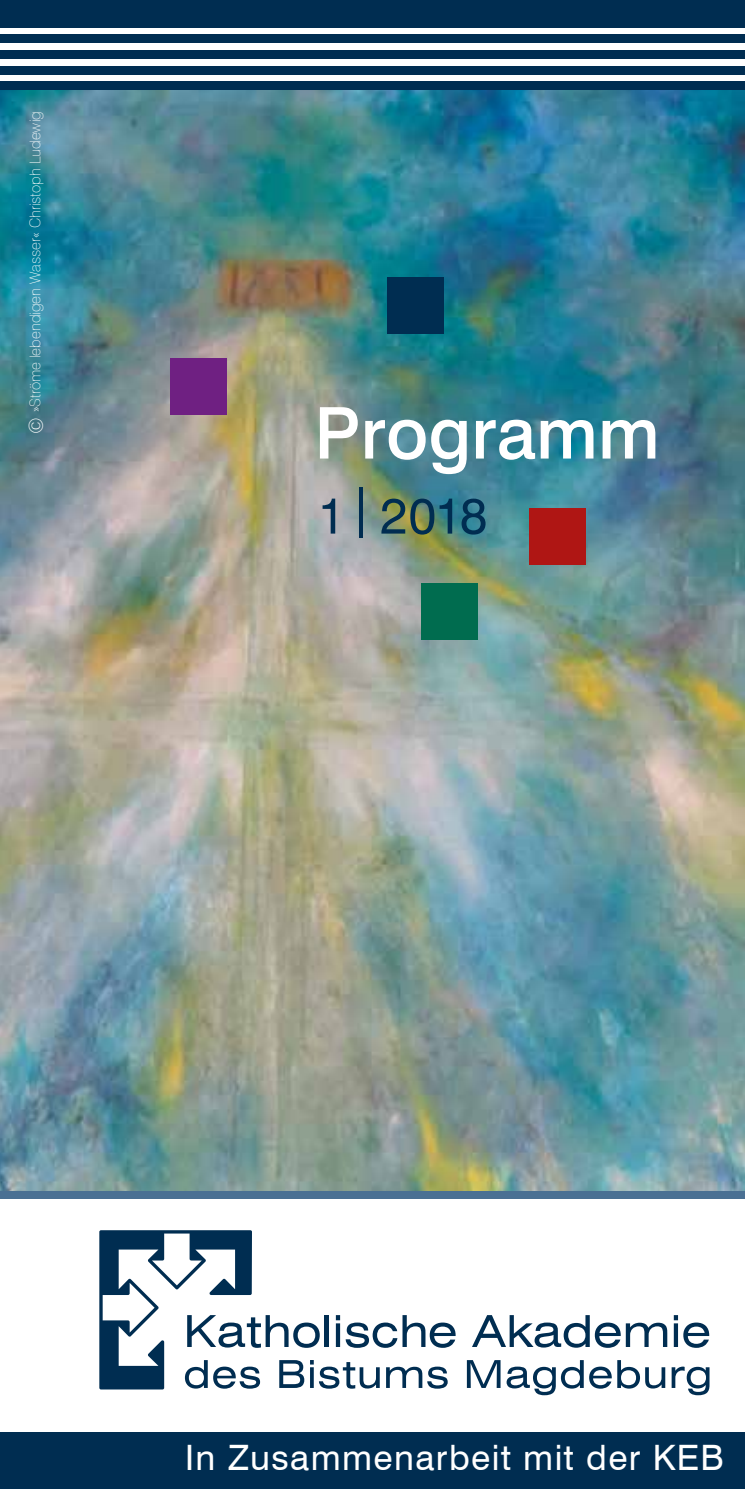
<style>
.page{position:relative;width:745px;height:1489px;background:#fff}
.page>*{position:absolute;margin:0;border:0;box-sizing:border-box;transform-origin:0 0}
.t1{font:500 71.5px "Swiss 721 BT";color:#fff}
.t2{font:50px "Swiss 721 BT";color:#002d51}
.t3{font:35px "Swiss 721 BT";letter-spacing:.04em;color:#fff}
.t4{font:100 15px "Swiss 721 BT";color:#fff}
.s1{font-size:20px}
</style>
<div class="page">
<div style="left:0;top:0;width:744px;height:28px;background:#002d51"></div>
<div style="left:0;top:35px;width:744px;height:8px;background:#002d51"></div>
<div style="left:0;top:81px;width:744px;height:9px;background:#002d51"></div>
<div style="left:0;top:50px;width:744px;height:9px;background:#002d51"></div>
<div style="left:0;top:66px;width:744px;height:8px;background:#002d51"></div>
<div style="left:0;top:1190px;width:744px;height:9px;background:#4a7093"></div>
<div style="left:0;top:1432px;width:744px;height:56px;background:#002d51"></div>
<svg style="left:472px;top:1315px;width:194px;height:32px"></svg>
<svg style="left:673px;top:1323px;width:4px;height:23px"></svg>
<svg style="left:673px;top:1315px;width:4px;height:5px"></svg>
<svg style="left:683px;top:1322px;width:25px;height:25px"></svg>
<svg style="left:466px;top:1360px;width:34px;height:27px"></svg>
<svg style="left:506px;top:1360px;width:105px;height:35px"></svg>
<svg style="left:617px;top:1360px;width:47px;height:28px"></svg>
<svg style="left:671px;top:1366px;width:38px;height:29px"></svg>
<svg style="left:99px;top:1230px;width:356px;height:159px"></svg>
<img style="left:0;top:90px;width:744px;height:1100px">
<div style="left:386px;top:277px;width:57px;height:56px;background:#002d51"></div>
<div style="left:170px;top:358px;width:57px;height:57px;background:#6f2082"></div>
<div style="left:421px;top:583px;width:57px;height:57px;background:#006c4f"></div>
<div style="left:529px;top:508px;width:56px;height:57px;background:#af1614"></div>
<p class="t4" style="left:26px;top:434px;width:324px;rotate:-90deg"><span class="s1">©</span> »Ströme lebendigen Wasser« Christoph Ludewig</p>
<h1 class="t1" style="left:314px;top:389px;width:346px">Programm</h1>
<h2 class="t2" style="left:317px;top:485px;width:171px">1|2018</h2>
<h3 class="t3" style="left:185px;top:1435px;width:540px">In Zusammenarbeit mit der KEB</h3>
</div>
